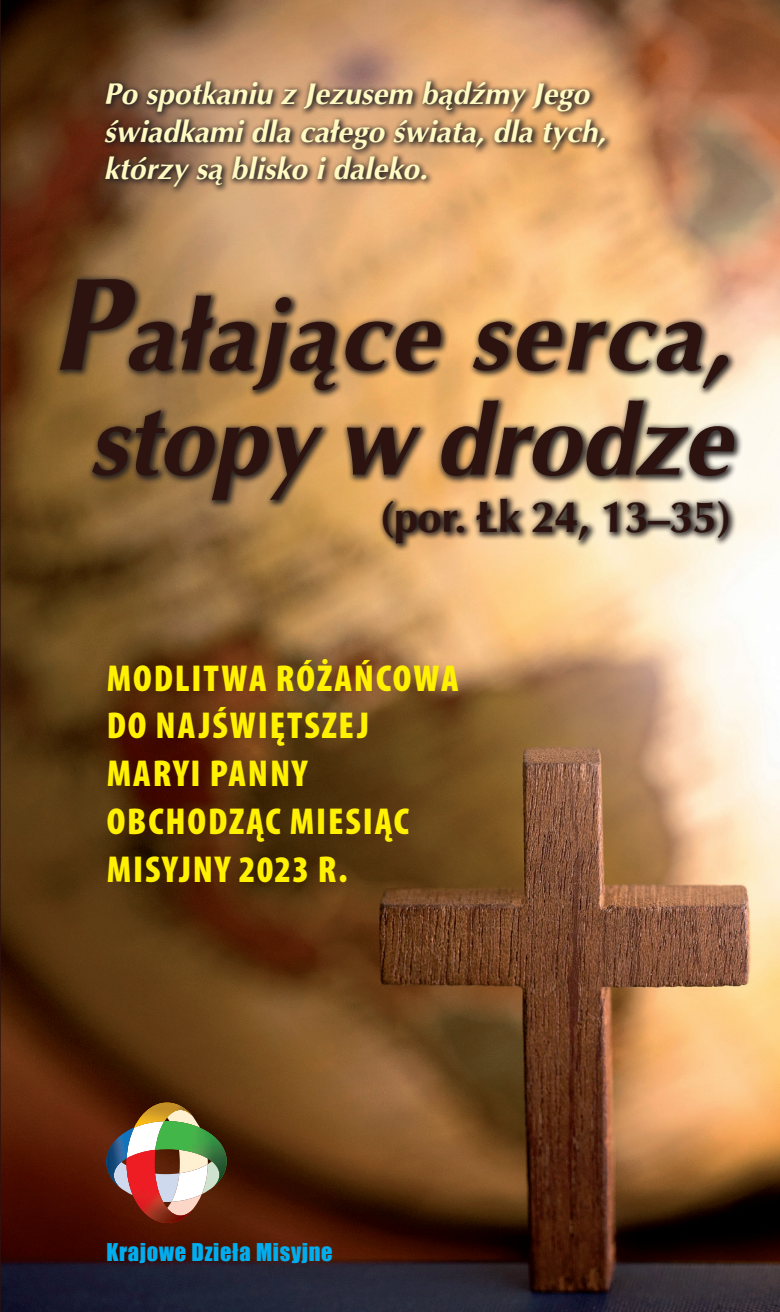
<style>
.page{position:relative;width:780px;height:1312px;background:#fff}
.page>*{position:absolute;margin:0;border:0;box-sizing:border-box;transform-origin:0 0}
.t1{font:italic 700 98.5px/104.8px "Optima LT";letter-spacing:.02em;color:#2c130f;text-align:center}
.t2{font:700 44px "Optima LT";letter-spacing:-.02em;color:#2c130f}
.t3{font:900 condensed 37.5px/47.8px "Myriad Pro";letter-spacing:.05em;color:#fff101}
.t4{font:italic 700 30px/37.5px "Optima LT";color:#fffac1}
.t5{font:22.5px "Impact";letter-spacing:.03em;color:#00aeef}
.s1{font-size:132.25px}
</style>
<div class="page">
<img style="left:0;top:0;width:780px;height:1311px">
<svg style="left:106px;top:1102px;width:121px;height:120px"></svg>
<div style="left:100px;top:76px;width:513px;height:119px;background:#231f20;opacity:.95"></div>
<div style="left:54px;top:273px;width:689px;height:279px;background:#231f20;opacity:.95"></div>
<p class="t4" style="left:104px;top:75px;width:503px">Po spotkaniu z Jezusem bądźmy Jego świadkami dla całego świata, dla tych, którzy są blisko i daleko.</p>
<h1 class="t1" style="left:51px;top:283px;width:681px"><span class="s1">P</span>ałające serca, stopy w drodze</h1>
<h2 class="t2" style="left:380px;top:486px;width:353px">(por. Łk 24, 13–35)</h2>
<p class="t3" style="left:107px;top:653px;width:353px">MODLITWA RÓŻAŃCOWA<br>DO NAJŚWIĘTSZEJ<br>MARYI PANNY<br>OBCHODZĄC MIESIĄC<br>MISYJNY 2023 R.</p>
<p class="t5" style="left:106px;top:1234px;width:228px">Krajowe Dzieła Misyjne</p>
</div>
